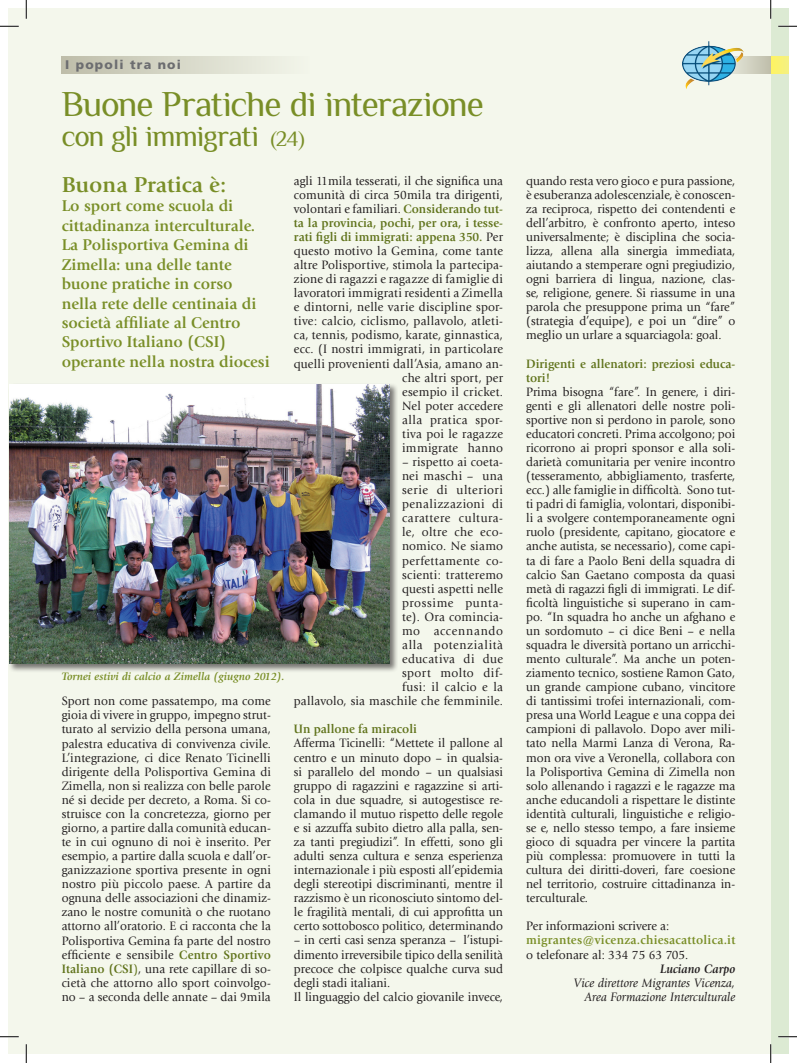
<style>
.page{position:relative;width:797px;height:1063px;background:#fff}
.page>*{position:absolute;margin:0;border:0;box-sizing:border-box;transform-origin:0 0}
.t1{font:36.25px "Philosopher";letter-spacing:-.03em;color:#798e27}
.t2{font:30px "Philosopher";letter-spacing:-.03em;color:#798e27}
.Normale{font:700 22.5px "Giovanni";color:#798e27}
.Normale-2{font:700 16.25px/19.4px "Giovanni";color:#798e27}
.Normale-3{font:italic 12.75px "Giovanni";color:#231f20;scale:.95 1}
.Normale-4{font:12.75px "Giovanni";color:#231f20;scale:.95 1}
.Normale-5{font:700 12.75px "Giovanni";letter-spacing:.02em;color:#798e27;scale:.95 1}
.Normale-6{font:italic 700 12.75px "Giovanni";color:#231f20;scale:.95 1}
.Normale-7{font:12.62px/14px "Giovanni";letter-spacing:.01em;color:#231f20;text-align:justify;scale:.95 1}
.Normale-8{font:12.62px/14px "Giovanni";letter-spacing:.03em;color:#231f20;text-align:right;scale:.95 1}
.Normale-9{font:700 12.62px/14px "Giovanni";color:#60731b;scale:.95 1}
.t3{font:900 12.5px "Frutiger";letter-spacing:.1em;color:#6c6d70}
.t4{font:italic 700 11.25px "Giovanni";color:#798e27}
.s1{font-size:21.88px}
.s2{font-weight:700;color:#60731b}
.s3{color:#60731b}
</style>
<div class="page">
<div style="left:9px;top:9px;width:761px;height:1045px;background:#f4f7ec"></div>
<div style="left:770px;top:9px;width:18px;height:1045px;background:#dcead3"></div>
<svg style="left:770px;top:56px;width:18px;height:17px"></svg>
<div style="left:62px;top:56px;width:248px;height:17px;background:linear-gradient(to right,#bebdaa,#f3f5ea)"></div>
<div style="left:9px;top:382px;width:389px;height:290px;background:#231f20;opacity:.6"></div>
<img style="left:9px;top:384px;width:380px;height:280px">
<svg style="left:745px;top:56px;width:25px;height:17px"></svg>
<img style="left:682px;top:41px;width:63px;height:48px">
<svg style="left:0;top:25px;width:19px;height:2px"></svg>
<svg style="left:778px;top:25px;width:19px;height:2px"></svg>
<svg style="left:0;top:1035px;width:19px;height:2px"></svg>
<svg style="left:778px;top:1035px;width:19px;height:2px"></svg>
<svg style="left:25px;top:0;width:2px;height:19px"></svg>
<svg style="left:25px;top:1044px;width:2px;height:18px"></svg>
<svg style="left:770px;top:0;width:1px;height:19px"></svg>
<svg style="left:770px;top:1044px;width:1px;height:18px"></svg>
<p class="t3" style="left:65px;top:57px;width:117px">I popoli tra noi</p>
<p class="t1" style="left:62px;top:84px;width:424px">Buone Pratiche di interazione</p>
<p class="t2" style="left:62px;top:120px;width:244px">con gli immigrati <span class="s1">(24)</span></p>
<p class="Normale" style="left:62px;top:171px;width:166px">Buona Pratica è:</p>
<p class="Normale-2" style="left:62px;top:196px;width:195px">Lo sport come scuola di cittadinanza interculturale.</p>
<p class="Normale-2" style="left:62px;top:235px;width:209px">La Polisportiva Gemina di<br>Zimella: una delle tante buone pratiche in corso nella rete delle centinaia di società affiliate al Centro<br>Sportivo Italiano (CSI) operante nella nostra diocesi</p>
<p class="Normale-7" style="left:294px;top:174px;width:222px;text-align:right">agli 11mila tesserati, il che significa una comunità di circa 50mila tra dirigenti, volontari e familiari. <span class="s2">Considerando tut&shy;ta la provincia, pochi, per ora, i tesse&shy;rati figli di immigrati: appena 350.</span> Per questo motivo la Gemina, come tante altre Polisportive, stimola la partecipa&shy;zione di ragazzi e ragazze di famiglie di lavoratori immigrati residenti a Zimella e dintorni, nelle varie discipline spor&shy;tive: calcio, ciclismo, pallavolo, atleti&shy;ca, tennis, podismo, karate, ginnastica, ecc. (I nostri immigrati, in particolare quelli provenienti dall’Asia, amano an&shy;che altri sport, per<br>esempio il cricket.<br>Nel poter accedere<br>alla pratica spor-<br>tiva poi le ragazze<br>immigrate hanno</p>
<p class="Normale-8" style="left:294px;top:455px;width:222px">– rispetto ai coeta-<br>nei maschi – una<br>serie di ulteriori<br>penalizzazioni di<br>carattere cultura-<br>le, oltre che eco-<br>nomico. Ne siamo<br>perfettamente co-<br>scienti: tratteremo<br>questi aspetti nelle<br>prossime punta-<br>te). Ora comincia-<br>mo accennando<br>alla potenzialità<br>educativa di due<br>sport molto dif-<br>fusi: il calcio e la<br>pallavolo, sia maschile che femminile.</p>
<p class="Normale-9" style="left:294px;top:722px;width:131px">Un pallone fa miracoli</p>
<p class="Normale-7" style="left:294px;top:736px;width:222px">Afferma Ticinelli: “Mettete il pallone al centro e un minuto dopo – in qualsia&shy;si parallelo del mondo – un qualsiasi gruppo di ragazzini e ragazzine si arti&shy;cola in due squadre, si autogestisce re&shy;clamando il mutuo rispetto delle regole e si azzuffa subito dietro alla palla, sen&shy;za tanti pregiudizi”. In effetti, sono gli adulti senza cultura e senza esperienza internazionale i più esposti all’epidemia degli stereotipi discriminanti, mentre il razzismo è un riconosciuto sintomo del&shy;le fragilità mentali, di cui approfitta un certo sottobosco politico, determinando</p>
<p class="Normale-7" style="left:294px;top:933px;width:222px">– in certi casi senza speranza – l’istupi&shy;dimento irreversibile tipico della senilità precoce che colpisce qualche curva sud degli stadi italiani.</p>
<p class="Normale-7" style="left:294px;top:989px;width:222px">Il linguaggio del calcio giovanile invece,</p>
<p class="t4" style="left:62px;top:670px;width:225px">Tornei estivi di calcio a Zimella (giugno 2012).</p>
<p class="Normale-7" style="left:62px;top:694px;width:222px">Sport non come passatempo, ma come gioia di vivere in gruppo, impegno strut&shy;turato al servizio della persona umana, palestra educativa di convivenza civile.<br>L’integrazione, ci dice Renato Ticinelli dirigente della Polisportiva Gemina di Zimella, non si realizza con belle parole né si decide per decreto, a Roma. Si co&shy;struisce con la concretezza, giorno per giorno, a partire dalla comunità educan&shy;te in cui ognuno di noi è inserito. Per esempio, a partire dalla scuola e dall’or&shy;ganizzazione sportiva presente in ogni nostro più piccolo paese. A partire da ognuna delle associazioni che dinamiz&shy;zano le nostre comunità o che ruotano attorno all’oratorio. E ci racconta che la Polisportiva Gemina fa parte del nostro efficiente e sensibile <span class="s2">Centro Sportivo Italiano (CSI</span><span class="s3">)</span>, una rete capillare di so&shy;cietà che attorno allo sport coinvolgo&shy;no – a seconda delle annate – dai 9mila</p>
<p class="Normale-7" style="left:526px;top:174px;width:222px">quando resta vero gioco e pura passione, è esuberanza adolescenziale, è conoscen&shy;za reciproca, rispetto dei contendenti e dell’arbitro, è confronto aperto, inteso universalmente; è disciplina che socia&shy;lizza, allena alla sinergia immediata, aiutando a stemperare ogni pregiudizio, ogni barriera di lingua, nazione, clas&shy;se, religione, genere. Si riassume in una parola che presuppone prima un “fare” (strategia d’equipe), e poi un “dire” o meglio un urlare a squarciagola: goal.</p>
<p class="Normale-9" style="left:526px;top:356px;width:222px">Dirigenti e allenatori: preziosi educa&shy;tori!</p>
<p class="Normale-7" style="left:526px;top:384px;width:222px">Prima bisogna “fare”. In genere, i diri&shy;genti e gli allenatori delle nostre poli&shy;sportive non si perdono in parole, sono educatori concreti. Prima accolgono; poi ricorrono ai propri sponsor e alla soli&shy;darietà comunitaria per venire incontro (tesseramento, abbigliamento, trasferte, ecc.) alle famiglie in difficoltà. Sono tut&shy;ti padri di famiglia, volontari, disponibi&shy;li a svolgere contemporaneamente ogni ruolo (presidente, capitano, giocatore e anche autista, se necessario), come capi&shy;ta di fare a Paolo Beni della squadra di calcio San Gaetano composta da quasi metà di ragazzi figli di immigrati. Le dif&shy;ficoltà linguistiche si superano in cam&shy;po. “In squadra ho anche un afghano e un sordomuto – ci dice Beni – e nella squadra le diversità portano un arricchi&shy;mento culturale”. Ma anche un poten&shy;ziamento tecnico, sostiene Ramon Gato, un grande campione cubano, vincitore di tantissimi trofei internazionali, com&shy;presa una World League e una coppa dei campioni di pallavolo. Dopo aver mili&shy;tato nella Marmi Lanza di Verona, Ra&shy;mon ora vive a Veronella, collabora con la Polisportiva Gemina di Zimella non solo allenando i ragazzi e le ragazze ma anche educandoli a rispettare le distinte identità culturali, linguistiche e religio&shy;se e, nello stesso tempo, a fare insieme gioco di squadra per vincere la partita più complessa: promuovere in tutti la cultura dei diritti-doveri, fare coesione nel territorio, costruire cittadinanza in&shy;terculturale.</p>
<p class="Normale-4" style="left:526px;top:918px;width:152px">Per informazioni scrivere a:</p>
<p class="Normale-5" style="left:526px;top:932px;width:222px">migrantes@vicenza.chiesacattolica.it</p>
<p class="Normale-4" style="left:526px;top:947px;width:172px">o telefonare al: 334 75 63 705.</p>
<p class="Normale-6" style="left:660px;top:961px;width:81px">Luciano Carpo</p>
<p class="Normale-3" style="left:574px;top:975px;width:171px">Vice direttore Migrantes Vicenza,</p>
<p class="Normale-3" style="left:584px;top:989px;width:160px">Area Formazione Interculturale</p>
</div>
